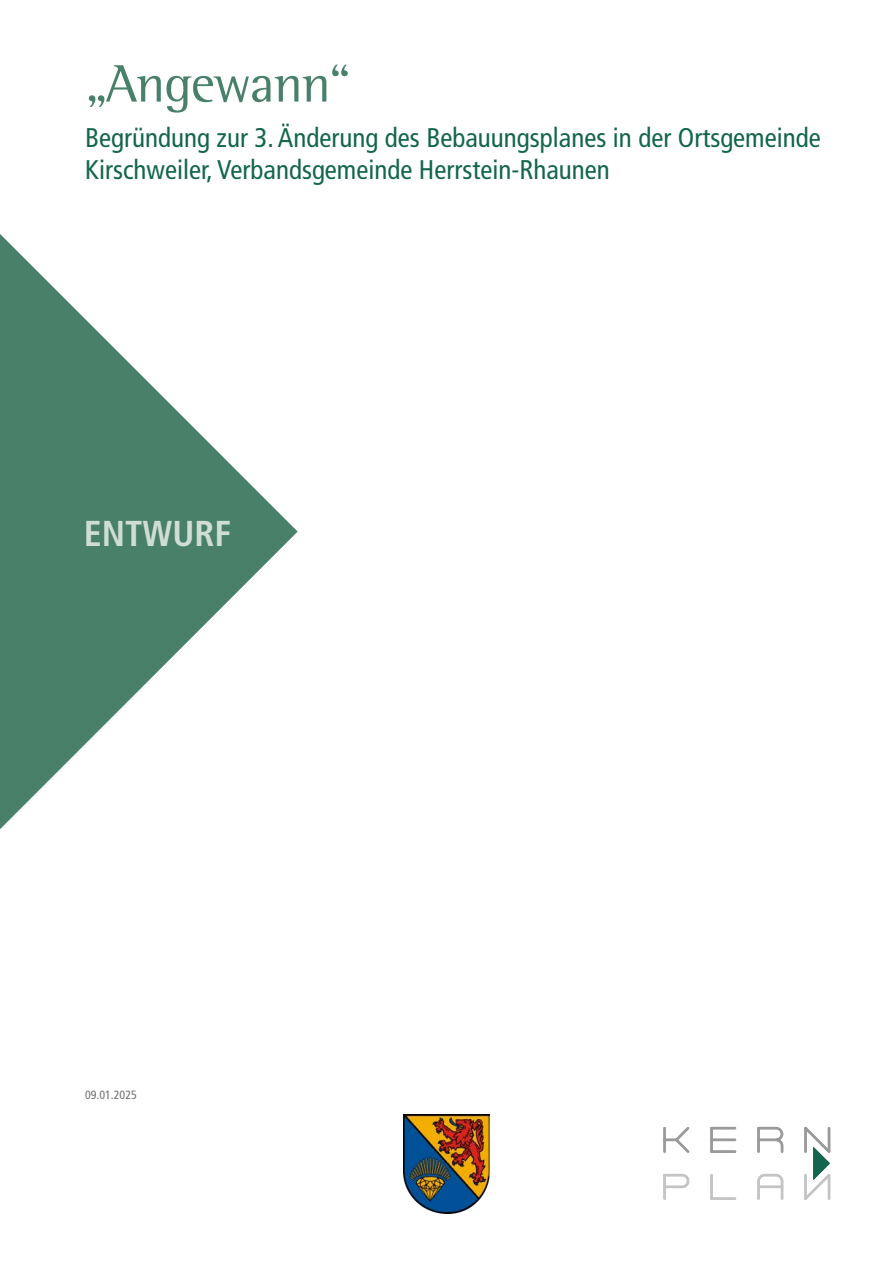
<style>
.page{position:relative;width:893px;height:1263px;background:#fff}
.page>*{position:absolute;margin:0;border:0;box-sizing:border-box;transform-origin:0 0}
.Projekttitel_heller_HG{font:54px "Rotis Semi Serif Std";letter-spacing:-.02em;color:#48806a}
.Headline_Dreieck{font:700 condensed 36px "Frutiger LT Pro";color:#cfddd6}
.Projektuntertitel_heller_HG{font:condensed 27px/32.4px "Frutiger LT Pro";color:#13664d}
.Datum{font:condensed 12px "Frutiger LT Pro";color:#70706f}
</style>
<div class="page">
<img style="left:404px;top:1115px;width:85px;height:98px">
<svg style="left:0;top:234px;width:298px;height:595px"></svg>
<svg style="left:663px;top:1127px;width:74px;height:26px"></svg>
<hr style="left:710px;top:1175px;width:3px;height:23px;background:#c4c4c4">
<hr style="left:712px;top:1197px;width:23px;height:2px;background:#c4c4c4">
<svg style="left:663px;top:1173px;width:27px;height:26px"></svg>
<svg style="left:757px;top:1127px;width:27px;height:26px"></svg>
<svg style="left:757px;top:1173px;width:27px;height:26px"></svg>
<svg style="left:804px;top:1127px;width:26px;height:72px"></svg>
<p class="Projekttitel_heller_HG" style="left:85px;top:52px;width:268px">„Angewann“</p>
<p class="Projektuntertitel_heller_HG" style="left:85px;top:121px;width:737px">Begründung zur 3. Änderung des Bebauungsplanes in der Ortsgemeinde<br>Kirschweiler, Verbandsgemeinde Herrstein-Rhaunen</p>
<p class="Headline_Dreieck" style="left:84px;top:512px;width:149px">ENTWURF</p>
<p class="Datum" style="left:85px;top:1087px;width:53px">09.01.2025</p>
</div>
